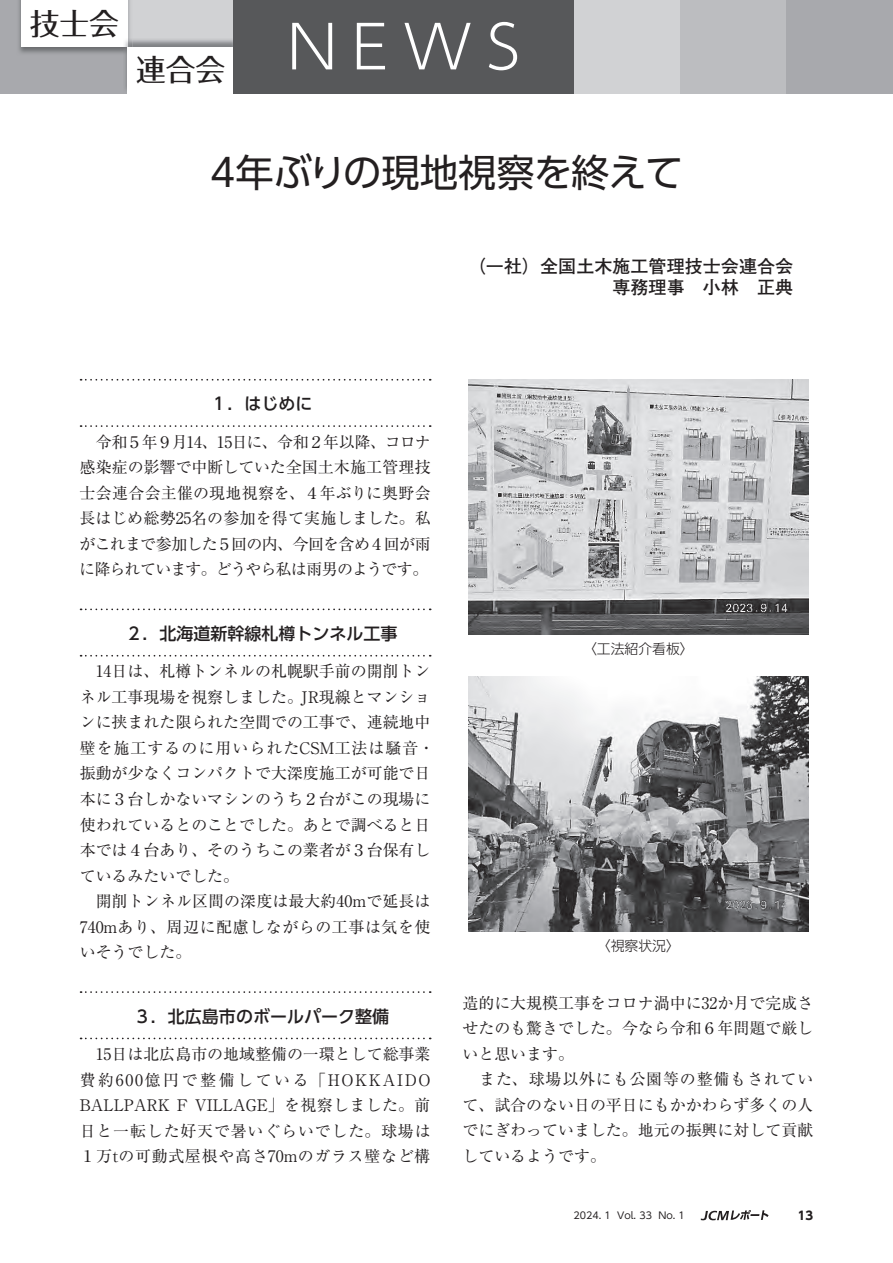
<style>
.page{position:relative;width:893px;height:1263px;background:#fff}
.page>*{position:absolute;margin:0;border:0;box-sizing:border-box;transform-origin:0 0}
.t1{font:300 59.55px "UD Shin Go Pro";color:#fff}
.t2{font:38.25px "UD Shin Go Pro";letter-spacing:-.015em;color:#231f20}
.t3{font:500 29.7px "Folk Pro";color:#231f20}
.t4{font:700 18px/20.2px "Futo Go B101 Pro";color:#231f20;text-align:right}
.t5{font:500 16.95px "UD Shin Go Pro";color:#231f20}
.t6{font:15.9px/25.5px "Ryumin Pro";color:#231f20;text-align:justify}
.t7{font:300 13.8px "UD Shin Go Pro";color:#231f20}
.t8{font:700 11.7px "UD Shin Go Pro";color:#231f20}
.t9{font:9.6px "UD Shin Go Pro";color:#231f20}
</style>
<div class="page">
<div style="left:0;top:0;width:128px;height:94px;background:#a8a9ad"></div>
<div style="left:128px;top:0;width:106px;height:94px;background:#d1d2d4"></div>
<div style="left:574px;top:0;width:106px;height:94px;background:#d1d2d4"></div>
<div style="left:680px;top:0;width:107px;height:94px;background:#bcbdc0"></div>
<div style="left:787px;top:0;width:106px;height:94px;background:#a8a9ad"></div>
<img style="left:19px;top:0;width:104px;height:53px">
<div style="left:21px;top:0;width:107px;height:47px;background:#fff"></div>
<img style="left:125px;top:56px;width:3px;height:38px">
<img style="left:128px;top:38px;width:106px;height:9px">
<svg style="left:123px;top:40px;width:5px;height:16px"></svg>
<div style="left:128px;top:47px;width:106px;height:47px;background:#fff"></div>
<div style="left:234px;top:0;width:340px;height:94px;background:#57585a"></div>
<svg style="left:81px;top:379px;width:350px;height:2px"></svg>
<svg style="left:81px;top:425px;width:350px;height:2px"></svg>
<svg style="left:81px;top:608px;width:350px;height:2px"></svg>
<svg style="left:81px;top:655px;width:350px;height:2px"></svg>
<svg style="left:81px;top:991px;width:350px;height:2px"></svg>
<svg style="left:81px;top:1037px;width:350px;height:2px"></svg>
<img style="left:468px;top:380px;width:340px;height:255px">
<img style="left:468px;top:676px;width:340px;height:255px">
<svg style="left:701px;top:1210px;width:68px;height:10px"></svg>
<h3 class="t3" style="left:30px;top:-2px;width:91px">技士会</h3>
<h1 class="t1" style="left:136px;top:-1px;width:386px"><sub>連合会</sub> NEWS</h1>
<h2 class="t2" style="left:210px;top:141px;width:475px">4年ぶりの現地視察を終えて</h2>
<p class="t4" style="left:468px;top:254px;width:327px">（一社）全国土木施工管理技士会連合会専務理事　小林　正典</p>
<p class="t5" style="left:210px;top:390px;width:104px">１．はじめに</p>
<p class="t6" style="left:79px;top:428px;width:353px">　令和５年９月14、15日に、令和２年以降、コロナ感染症の影響で中断していた全国土木施工管理技士会連合会主催の現地視察を、４年ぶりに奥野会長はじめ総勢25名の参加を得て実施しました。私がこれまで参加した５回の内、今回を含め４回が雨に降られています。どうやら私は雨男のようです。</p>
<p class="t5" style="left:125px;top:620px;width:274px">２．北海道新幹線札樽トンネル工事</p>
<p class="t6" style="left:80px;top:658px;width:356px;text-align:left">　14日は、札樽トンネルの札幌駅手前の開削トンネル工事現場を視察しました。JR現線とマンションに挟まれた限られた空間での工事で、連続地中壁を施工するのに用いられたCSM工法は騒音・振動が少なくコンパクトで大深度施工が可能で日本に３台しかないマシンのうち２台がこの現場に使われているとのことでした。あとで調べると日本では４台あり、そのうちこの業者が３台保有しているみたいでした。<br>　開削トンネル区間の深度は最大約40mで延長は<br>740mあり、周辺に配慮しながらの工事は気を使いそうでした。</p>
<p class="t5" style="left:134px;top:1002px;width:257px">３．北広島市のボールパーク整備</p>
<p class="t6" style="left:80px;top:1040px;width:352px">　15日は北広島市の地域整備の一環として総事業費約600億円で整備している「HOKKAIDO BALLPARK F VILLAGE」を視察しました。前日と一転した好天で暑いぐらいでした。球場は１万tの可動式屋根や高さ70mのガラス壁など構</p>
<p class="t7" style="left:583px;top:638px;width:112px">〈工法紹介看板〉</p>
<p class="t7" style="left:597px;top:934px;width:84px">〈視察状況〉</p>
<p class="t6" style="left:462px;top:989px;width:352px;text-align:left">造的に大規模工事をコロナ渦中に32か月で完成させたのも驚きでした。今なら令和６年問題で厳しいと思います。<br>　また、球場以外にも公園等の整備もされていて、試合のない日の平日にもかかわらず多くの人でにぎわっていました。地元の振興に対して貢献しているようです。</p>
<p class="t9" style="left:574px;top:1207px;width:129px">2024. 1 Vol. 33 No. 1 　</p>
<p class="t8" style="left:798px;top:1205px;width:17px">13</p>
</div>
